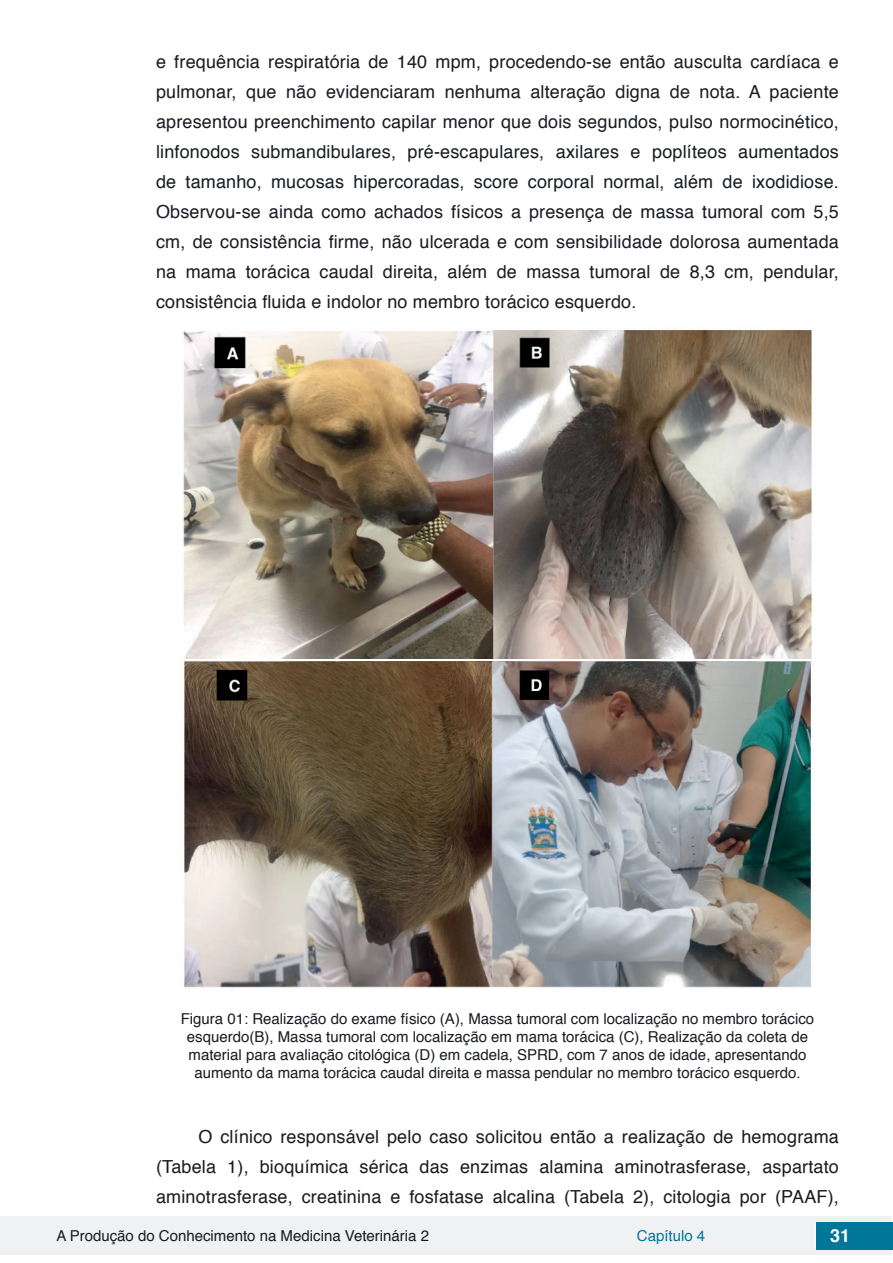
<style>
.page{position:relative;width:893px;height:1263px;background:#fff}
.page>*{position:absolute;margin:0;border:0;box-sizing:border-box;transform-origin:0 0}
.t1{font:18px/30px "Helvetica";letter-spacing:.01em;color:#181c21;text-align:justify}
.t2{font:700 18px "Helvetica";color:#fff}
.t3{font:15px/18px "Helvetica";color:#181c21;text-align:center}
.t4{font:15px "Helvetica";color:#007699}
</style>
<div class="page">
<div style="left:1px;top:1216px;width:891px;height:38px;background:#f0f1f2"></div>
<div style="left:816px;top:1222px;width:77px;height:27px;background:#007699"></div>
<svg style="left:815px;top:1224px;width:1px;height:24px"></svg>
<img style="left:183px;top:330px;width:629px;height:328px">
<img style="left:184px;top:661px;width:627px;height:327px">
<p class="t1" style="left:156px;top:47px;width:684px">e frequência respiratória de 140 mpm, procedendo-se então ausculta cardíaca e pulmonar, que não evidenciaram nenhuma alteração digna de nota. A paciente apresentou preenchimento capilar menor que dois segundos, pulso normocinético, linfonodos submandibulares, pré-escapulares, axilares e poplíteos aumentados de tamanho, mucosas hipercoradas, score corporal normal, além de ixodidiose.<br>Observou-se ainda como achados físicos a presença de massa tumoral com 5,5 cm, de consistência firme, não ulcerada e com sensibilidade dolorosa aumentada na mama torácica caudal direita, além de massa tumoral de 8,3 cm, pendular, consistência fluida e indolor no membro torácico esquerdo.</p>
<p class="t3" style="left:181px;top:1010px;width:635px">Figura 01: Realização do exame físico (A), Massa tumoral com localização no membro torácico esquerdo(B), Massa tumoral com localização em mama torácica (C), Realização da coleta de material para avaliação citológica (D) em cadela, SPRD, com 7 anos de idade, apresentando aumento da mama torácica caudal direita e massa pendular no membro torácico esquerdo.</p>
<p class="t1" style="left:156px;top:1122px;width:684px;text-indent:43px">O clínico responsável pelo caso solicitou então a realização de hemograma (Tabela 1), bioquímica sérica das enzimas alamina aminotrasferase, aspartato aminotrasferase, creatinina e fosfatase alcalina (Tabela 2), citologia por (PAAF),</p>
<p class="t3" style="left:56px;top:1227px;width:374px">A Produção do Conhecimento na Medicina Veterinária 2</p>
<p class="t4" style="left:637px;top:1224px;width:70px">Capítulo 4</p>
<p class="t2" style="left:830px;top:1221px;width:22px">31</p>
</div>
